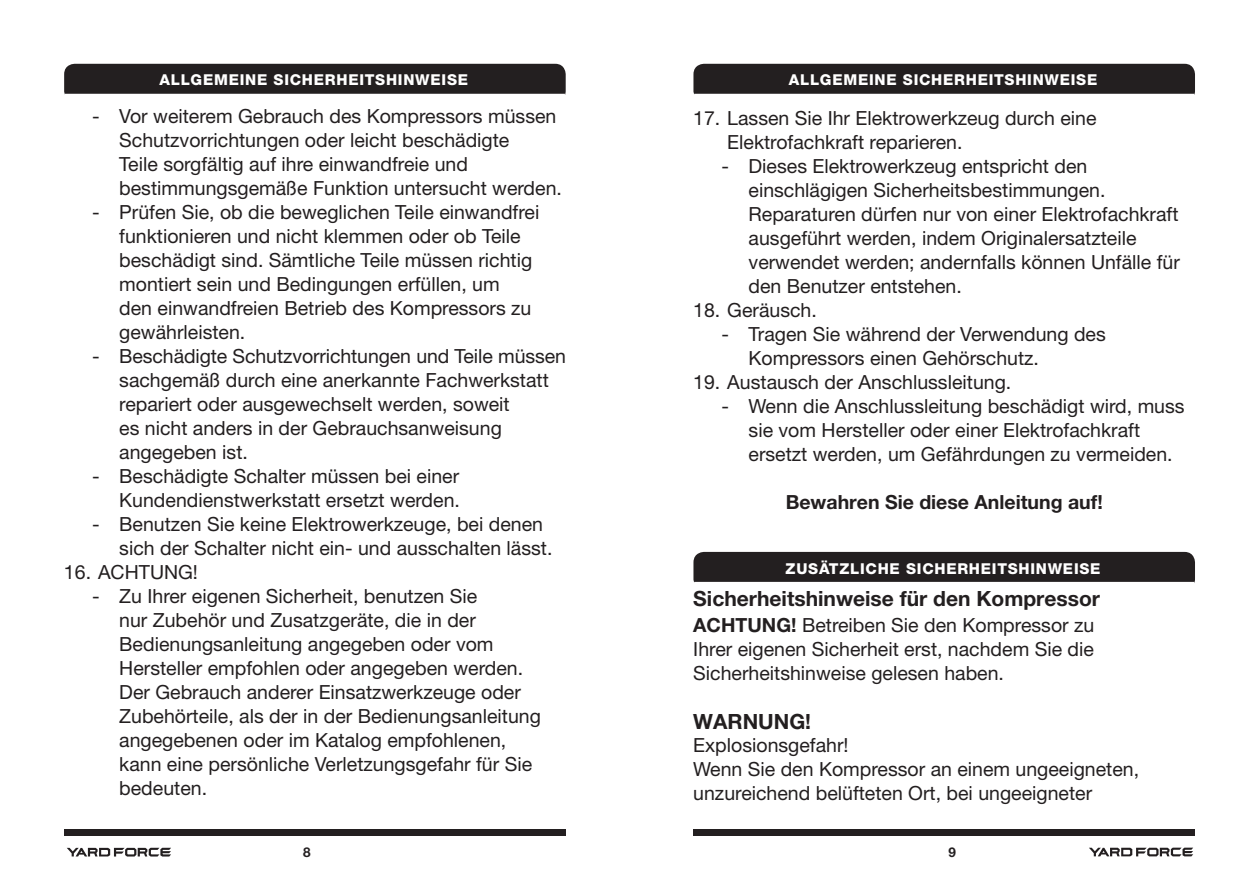
<style>
.page{position:relative;width:1259px;height:893px;background:#fff}
.page>*{position:absolute;margin:0;border:0;box-sizing:border-box;transform-origin:0 0}
.t1{font:700 21px "Helvetica Neue LT Pro";color:#231f20}
.t2{font:19.5px/24px "Helvetica Neue LT Std";color:#231f20}
.t3{font:700 19.5px "Helvetica Neue LT Pro";color:#231f20}
.t4{font:800 15px "Helvetica Neue LT Pro";letter-spacing:.05em;color:#fff}
.t5{font:700 13.5px "Helvetica Neue LT Pro";color:#231f20}
.s1{font-weight:700}
</style>
<div class="page">
<div style="left:64px;top:829px;width:502px;height:7px;background:#231f20"></div>
<div style="left:693px;top:829px;width:502px;height:6px;background:#231f20"></div>
<svg style="left:67px;top:848px;width:104px;height:8px"></svg>
<svg style="left:1089px;top:848px;width:104px;height:8px"></svg>
<svg style="left:64px;top:64px;width:502px;height:31px;background:#2c2829"></svg>
<div style="left:693px;top:64px;width:502px;height:31px;background:#231f20"></div>
<svg style="left:693px;top:552px;width:502px;height:31px;background:#2b2728"></svg>
<p class="t4" style="left:159px;top:71px;width:310px">ALLGEMEINE SICHERHEITSHINWEISE</p>
<p class="t4" style="left:789px;top:71px;width:310px">ALLGEMEINE SICHERHEITSHINWEISE</p>
<p class="t2" style="left:119px;top:104px;width:444px;text-indent:-27px">- Vor weiterem Gebrauch des Kompressors müssen Schutzvorrichtungen oder leicht beschädigte<br>Teile sorgfältig auf ihre einwandfreie und bestimmungsgemäße Funktion untersucht werden.</p>
<p class="t2" style="left:119px;top:200px;width:421px;text-indent:-27px">- Prüfen Sie, ob die beweglichen Teile einwandfrei funktionieren und nicht klemmen oder ob Teile beschädigt sind. Sämtliche Teile müssen richtig montiert sein und Bedingungen erfüllen, um<br>den einwandfreien Betrieb des Kompressors zu gewährleisten.</p>
<p class="t2" style="left:119px;top:344px;width:448px;text-indent:-27px">- Beschädigte Schutzvorrichtungen und Teile müssen sachgemäß durch eine anerkannte Fachwerkstatt repariert oder ausgewechselt werden, soweit<br>es nicht anders in der Gebrauchsanweisung angegeben ist.</p>
<p class="t2" style="left:92px;top:464px;width:369px;text-align:right">- Beschädigte Schalter müssen bei einer<br>Kundendienstwerkstatt ersetzt werden.</p>
<p class="t2" style="left:119px;top:512px;width:435px;text-indent:-27px">- Benutzen Sie keine Elektrowerkzeuge, bei denen sich der Schalter nicht ein- und ausschalten lässt.</p>
<p class="t2" style="left:64px;top:560px;width:136px">16. ACHTUNG!</p>
<p class="t2" style="left:119px;top:584px;width:423px;text-indent:-27px">- Zu Ihrer eigenen Sicherheit, benutzen Sie<br>nur Zubehör und Zusatzgeräte, die in der Bedienungsanleitung angegeben oder vom Hersteller empfohlen oder angegeben werden.<br>Der Gebrauch anderer Einsatzwerkzeuge oder Zubehörteile, als der in der Bedienungsanleitung angegebenen oder im Katalog empfohlenen, kann eine persönliche Verletzungsgefahr für Sie bedeuten.</p>
<p class="t2" style="left:727px;top:105px;width:371px;text-indent:-34px">17. Lassen Sie Ihr Elektrowerkzeug durch eine<br>Elektrofachkraft reparieren.</p>
<p class="t2" style="left:748px;top:153px;width:433px;text-indent:-27px">- Dieses Elektrowerkzeug entspricht den einschlägigen Sicherheitsbestimmungen.<br>Reparaturen dürfen nur von einer Elektrofachkraft ausgeführt werden, indem Originalersatzteile verwendet werden; andernfalls können Unfälle für den Benutzer entstehen.</p>
<p class="t2" style="left:693px;top:297px;width:125px">18. Geräusch.</p>
<p class="t2" style="left:748px;top:321px;width:359px;text-indent:-27px">- Tragen Sie während der Verwendung des<br>Kompressors einen Gehörschutz.</p>
<p class="t2" style="left:693px;top:369px;width:319px">19. Austausch der Anschlussleitung.</p>
<p class="t2" style="left:748px;top:393px;width:437px;text-indent:-27px">- Wenn die Anschlussleitung beschädigt wird, muss sie vom Hersteller oder einer Elektrofachkraft ersetzt werden, um Gefährdungen zu vermeiden.</p>
<p class="t3" style="left:785px;top:490px;width:319px">Bewahren Sie diese Anleitung auf!</p>
<p class="t4" style="left:785px;top:559px;width:316px">ZUSÄTZLICHE SICHERHEITSHINWEISE</p>
<p class="t1" style="left:693px;top:586px;width:408px">Sicherheitshinweise für den Kompressor</p>
<p class="t2" style="left:693px;top:612px;width:402px;text-align:justify"><span class="s1">ACHTUNG!</span> Betreiben Sie den Kompressor zu Ihrer eigenen Sicherheit erst, nachdem Sie die Sicherheitshinweise gelesen haben.</p>
<p class="t1" style="left:693px;top:709px;width:119px">WARNUNG!</p>
<p class="t2" style="left:693px;top:732px;width:157px">Explosionsgefahr!</p>
<p class="t2" style="left:693px;top:756px;width:447px">Wenn Sie den Kompressor an einem ungeeigneten, unzureichend belüfteten Ort, bei ungeeigneter</p>
<p class="t5" style="left:303px;top:844px;width:9px">8</p>
<p class="t5" style="left:948px;top:844px;width:9px">9</p>
</div>
